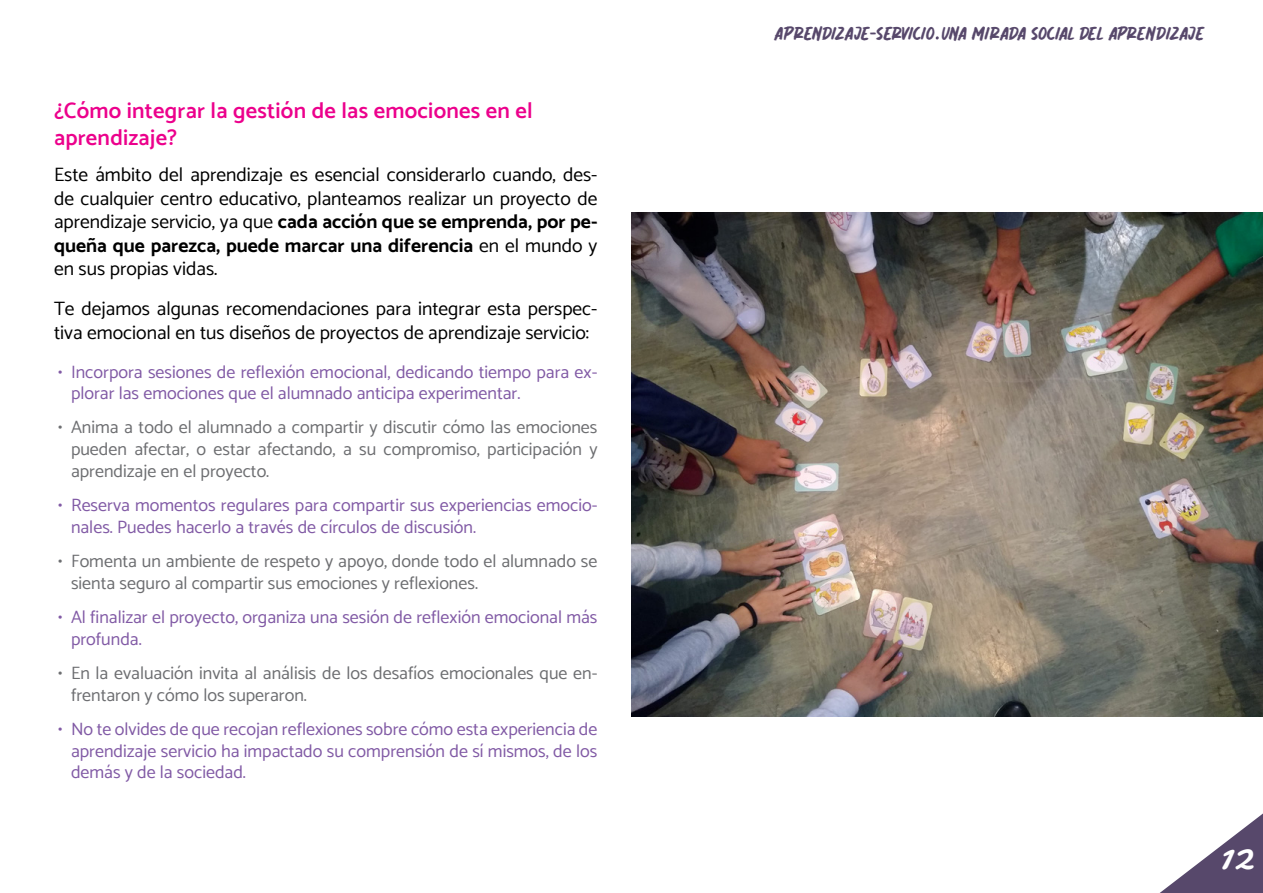
<style>
.page{position:relative;width:1263px;height:893px;background:#fff}
.page>*{position:absolute;margin:0;border:0;box-sizing:border-box;transform-origin:0 0}
.t1{font:45px "Damion";color:#fff}
.t2{font:600 22.5px/27px "Catamaran";letter-spacing:.01em;color:#ec008c}
.t3{font:19.5px/23.4px "Catamaran";color:#000;text-align:justify}
.t4{font:18px/21.6px "Catamaran";color:#815aa5}
.t5{font:18px/21.6px "Catamaran";color:#6d6e71}
.t6{font:12px "Chalk Brush Personal Use";letter-spacing:-.04em;color:#57486b}
.s1{font-weight:700}
.s2{font-family:"Damion"}
</style>
<div class="page">
<img style="left:631px;top:212px;width:632px;height:505px">
<svg style="left:1160px;top:813px;width:103px;height:80px"></svg>
<p class="t2" style="left:54px;top:97px;width:480px">¿Cómo integrar la gestión de las emociones en el aprendizaje?</p>
<p class="t3" style="left:54px;top:163px;width:545px">Este ámbito del aprendizaje es esencial considerarlo cuando, des&shy;de cualquier centro educativo, planteamos realizar un proyecto de aprendizaje servicio, ya que <span class="s1">cada acción que se emprenda, por pe&shy;queña que parezca, puede marcar una diferencia</span> en el mundo y en sus propias vidas.</p>
<p class="t3" style="left:54px;top:297px;width:545px">Te dejamos algunas recomendaciones para integrar esta perspec&shy;tiva emocional en tus diseños de proyectos de aprendizaje servicio:</p>
<p class="t4" style="left:71px;top:360px;width:528px;text-indent:-13px">• Incorpora sesiones de reflexión emocional, dedicando tiempo para ex&shy;plorar las emociones que el alumnado anticipa experimentar.</p>
<p class="t5" style="left:71px;top:416px;width:528px;text-align:justify;text-indent:-13px">• Anima a todo el alumnado a compartir y discutir cómo las emociones pueden afectar, o estar afectando, a su compromiso, participación y aprendizaje en el proyecto.</p>
<p class="t4" style="left:71px;top:494px;width:528px;text-indent:-13px">• Reserva momentos regulares para compartir sus experiencias emocio&shy;nales. Puedes hacerlo a través de círculos de discusión.</p>
<p class="t5" style="left:71px;top:550px;width:528px;text-indent:-13px">• Fomenta un ambiente de respeto y apoyo, donde todo el alumnado se sienta seguro al compartir sus emociones y reflexiones.</p>
<p class="t4" style="left:71px;top:606px;width:528px;text-indent:-13px">• Al finalizar el proyecto, organiza una sesión de reflexión emocional más profunda.</p>
<p class="t5" style="left:71px;top:662px;width:528px;text-indent:-13px">• En la evaluación invita al análisis de los desafíos emocionales que en&shy;frentaron y cómo los superaron.</p>
<p class="t4" style="left:71px;top:718px;width:528px;text-align:justify;text-indent:-13px">• No te olvides de que recojan reflexiones sobre cómo esta experiencia de aprendizaje servicio ha impactado su comprensión de sí mismos, de los demás y de la sociedad.</p>
<p class="t6" style="left:774px;top:27px;width:432px">APRENDIZAJE-SERVICIO<span class="s2">.</span> UNA MIRADA SOCIAL DEL APRENDIZAJE</p>
<h1 class="t1" style="left:1217px;top:823px;width:37px">12</h1>
</div>
